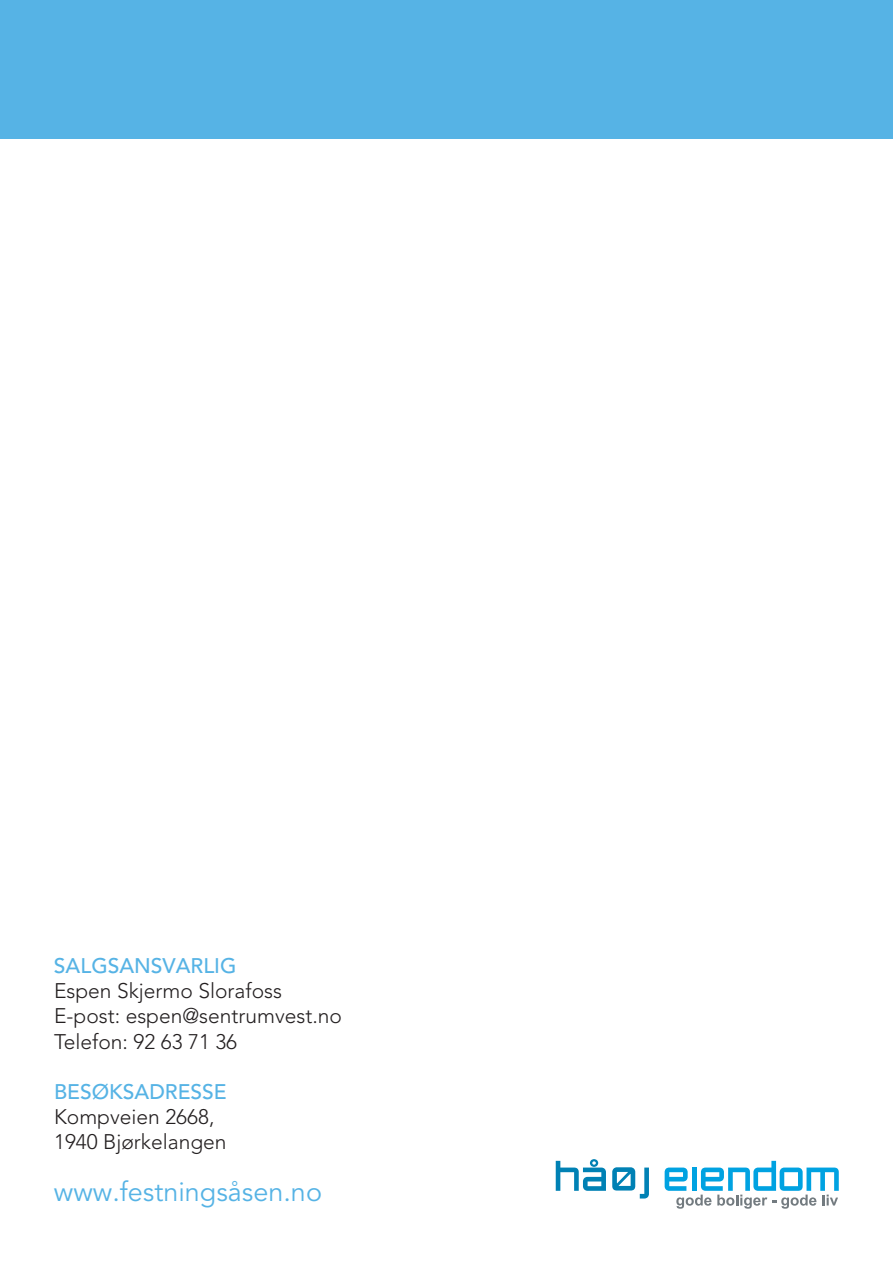
<style>
.page{position:relative;width:893px;height:1263px;background:#fff}
.page>*{position:absolute;margin:0;border:0;box-sizing:border-box;transform-origin:0 0}
.t1{font:27px "Avenir LT Std";color:#56b3e5}
.t2{font:300 21px/25.2px "Avenir LT Std";color:#231f20}
.t3{font:500 21px "Avenir LT Std";color:#56b3e5}
</style>
<div class="page">
<div style="left:0;top:0;width:893px;height:139px;background:#56b3e5"></div>
<svg style="left:556px;top:1159px;width:50px;height:32px"></svg>
<svg style="left:612px;top:1167px;width:37px;height:31px"></svg>
<svg style="left:665px;top:1161px;width:174px;height:48px"></svg>
<p class="t3" style="left:54px;top:954px;width:53px">SALGSANS</p>
<p class="t3" style="left:163px;top:954px;width:62px">VARLIG</p>
<p class="t2" style="left:54px;top:978px;width:290px">Espen Skjermo Slorafoss<br>E‑post: espen@sentrumvest.no<br>Telefon: 92 63 71 36</p>
<p class="t3" style="left:54px;top:1079px;width:83px">BESØKSADRESSE</p>
<p class="t2" style="left:54px;top:1104px;width:174px">Kompveien 2668,<br>1940 Bjørkelangen</p>
<p class="t1" style="left:54px;top:1176px;width:270px">www.festningsåsen.no</p>
</div>
